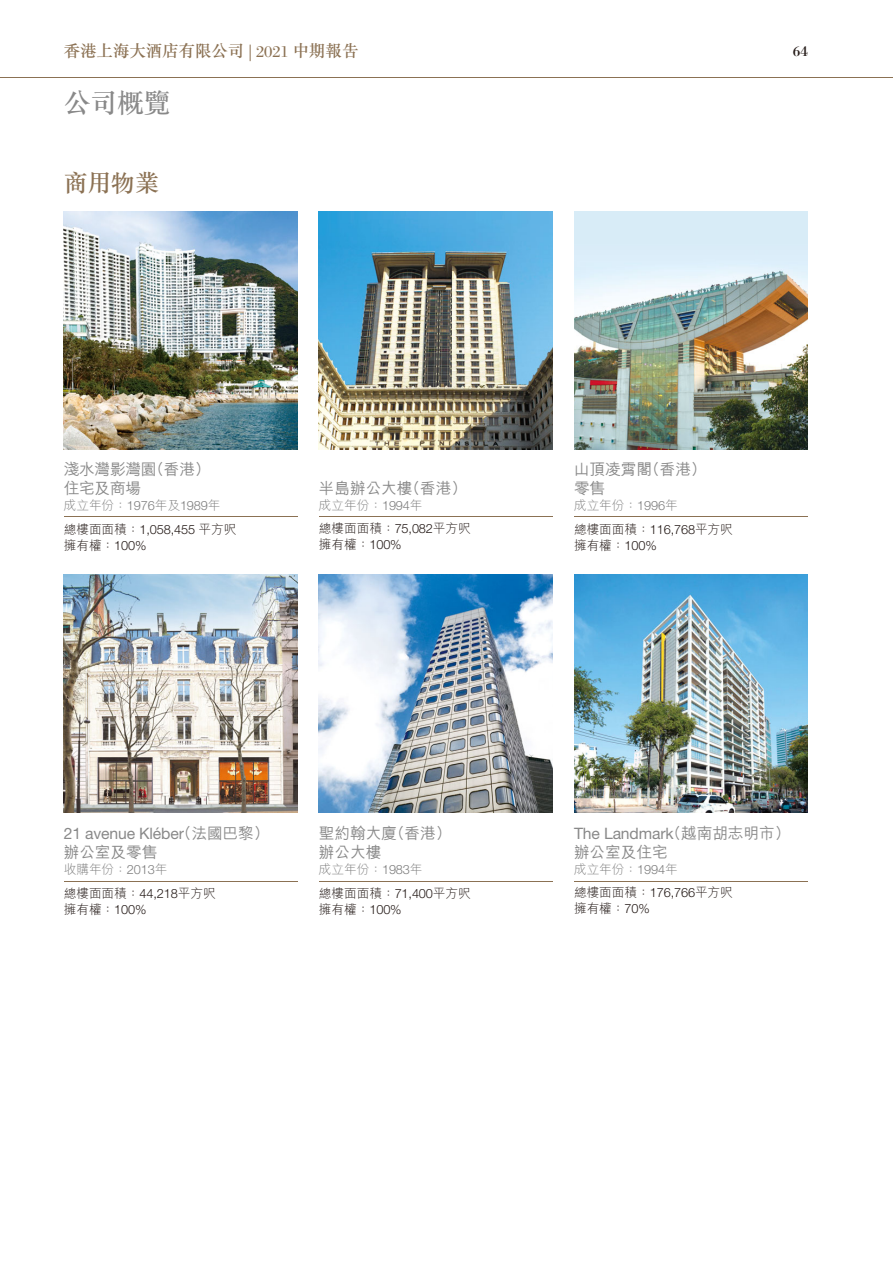
<style>
.page{position:relative;width:893px;height:1263px;background:#fff}
.page>*{position:absolute;margin:0;border:0;box-sizing:border-box;transform-origin:0 0}
.t1{font:27px "M Sung HK Medium E Ten B5 H";color:#898989}
.t2{font:24px "M Sung HK Medium E Ten B5 H";color:#8b7153}
.t3{font:16.5px "M Sung HK Medium E Ten B5 H";letter-spacing:-.005em;color:#8b7153}
.t4{font:15.75px/19.5px "M Hei HK Medium E Ten B5 H";letter-spacing:-.01em;color:#898989}
.t5{font:15.75px "Helvetica Neue LT Std";letter-spacing:-.01em;color:#898989}
.t6{font:15px "Bodoni Std";color:#231916}
.t7{font:12.75px/24px "M Hei HK Light E Ten B5 H";letter-spacing:-.01em;color:#231916}
.s1{font-family:"Bodoni Std"}
.s2{color:#7d7d7d}
.s3{font-family:"Helvetica Neue LT Std";font-weight:300;color:#7d7d7d}
.s4{font-family:"Helvetica Neue LT Std";font-weight:300}
.s5{font-family:"M Hei HK Medium E Ten B5 H"}
</style>
<div class="page">
<hr style="left:0;top:77px;width:893px;height:1px;background:#8b7153">
<img style="left:319px;top:574px;width:234px;height:239px">
<img style="left:574px;top:574px;width:234px;height:239px">
<img style="left:64px;top:574px;width:234px;height:239px">
<img style="left:64px;top:211px;width:234px;height:238px">
<img style="left:319px;top:212px;width:234px;height:238px">
<img style="left:574px;top:212px;width:234px;height:238px">
<hr style="left:64px;top:516px;width:234px;height:1px;background:#8b7153">
<hr style="left:574px;top:516px;width:234px;height:1px;background:#8b7153">
<hr style="left:319px;top:516px;width:234px;height:1px;background:#8b7153">
<hr style="left:319px;top:881px;width:234px;height:1px;background:#8b7153">
<hr style="left:574px;top:881px;width:234px;height:1px;background:#8b7153">
<hr style="left:64px;top:881px;width:234px;height:1px;background:#8b7153">
<p class="t3" style="left:64px;top:45px;width:296px">香港上海大酒店有限公司 <span class="s1">| 2021</span> 中期報告</p>
<p class="t6" style="left:793px;top:45px;width:16px">64</p>
<h1 class="t1" style="left:64px;top:93px;width:109px">公司概覽</h1>
<h2 class="t2" style="left:64px;top:173px;width:97px">商用物業</h2>
<p class="t4" style="left:64px;top:461px;width:148px">淺水灣影灣園（香港）住宅及商場</p>
<p class="t7" style="left:64px;top:495px;width:174px"><span class="s2">成立年份：</span><span class="s3">1976</span><span class="s2">年及</span><span class="s3">1989</span><span class="s2">年</span>總樓面面積：<span class="s4">1,058,455</span> 平方呎</p>
<p class="t7" style="left:64px;top:535px;width:84px">擁有權：<span class="s4">100%</span></p>
<p class="t4" style="left:319px;top:481px;width:150px">半島辦公大樓（香港）</p>
<p class="t7" style="left:319px;top:496px;width:153px;line-height:23.1px"><span class="s2">成立年份：</span><span class="s3">1994</span><span class="s2">年<br></span>總樓面面積：<span class="s4">75,082</span>平方呎</p>
<p class="t7" style="left:319px;top:534px;width:84px">擁有權：<span class="s4">100%</span></p>
<p class="t4" style="left:574px;top:461px;width:134px">山頂凌霄閣（香港）零售</p>
<p class="t7" style="left:574px;top:495px;width:160px"><span class="s2">成立年份：</span><span class="s3">1996</span><span class="s2">年<br></span>總樓面面積：<span class="s4">116,768</span>平方呎</p>
<p class="t7" style="left:574px;top:535px;width:84px">擁有權：<span class="s4">100%</span></p>
<p class="t5" style="left:64px;top:824px;width:207px">21 avenue Kléber<span class="s5">（法國巴黎）</span></p>
<p class="t4" style="left:64px;top:844px;width:95px">辦公室及零售</p>
<p class="t7" style="left:64px;top:859px;width:153px"><span class="s2">收購年份：</span><span class="s3">2013</span><span class="s2">年<br></span>總樓面面積：<span class="s4">44,218</span>平方呎</p>
<p class="t7" style="left:64px;top:899px;width:84px">擁有權：<span class="s4">100%</span></p>
<p class="t4" style="left:319px;top:825px;width:134px">聖約翰大廈（香港）辦公大樓</p>
<p class="t7" style="left:319px;top:859px;width:153px"><span class="s2">成立年份：</span><span class="s3">1983</span><span class="s2">年<br></span>總樓面面積：<span class="s4">71,400</span>平方呎</p>
<p class="t7" style="left:319px;top:899px;width:84px">擁有權：<span class="s4">100%</span></p>
<p class="t5" style="left:574px;top:824px;width:218px">The Landmark<span class="s5">（越南胡志明市）</span></p>
<p class="t4" style="left:574px;top:844px;width:95px">辦公室及住宅</p>
<p class="t7" style="left:574px;top:859px;width:160px;line-height:23.1px"><span class="s2">成立年份：</span><span class="s3">1994</span><span class="s2">年<br></span>總樓面面積：<span class="s4">176,766</span>平方呎</p>
<p class="t7" style="left:574px;top:898px;width:77px">擁有權：<span class="s4">70%</span></p>
</div>
